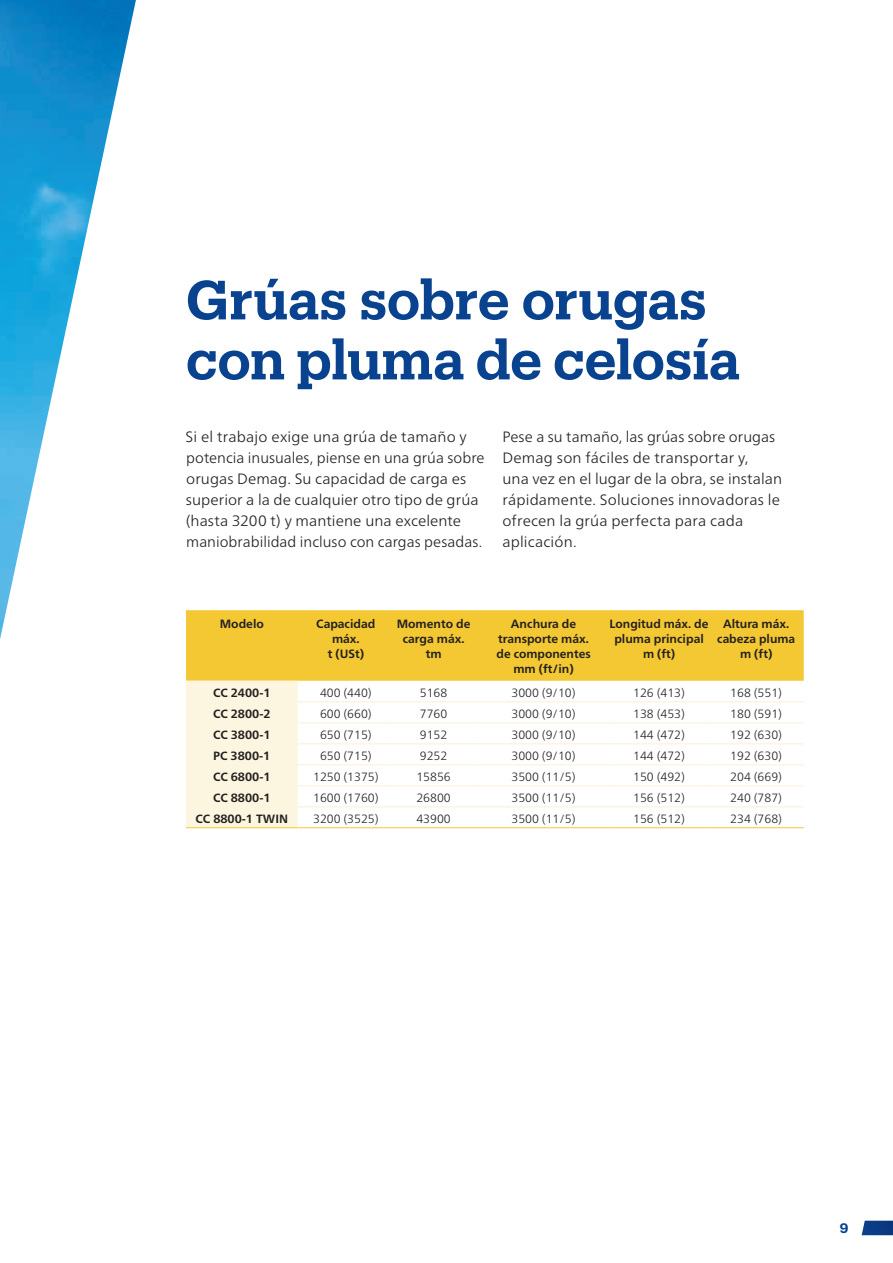
<style>
.page{position:relative;width:893px;height:1263px;background:#fff}
.page>*{position:absolute;margin:0;border:0;box-sizing:border-box;transform-origin:0 0}
.t1{font:600 54px/60px "Produkt";color:#094390}
.t2{font:300 15px/21px "Frutiger Neue LTW1 G";letter-spacing:.005em;color:#231f20}
.t3{font:600 13.5px "Produkt";color:#094390}
.t4{font:300 12px "Frutiger Neue LTW1 G";color:#231f20}
.t5{font:700 12px/15px "Frutiger Neue LTW1 G";color:#231f20;text-align:center}
</style>
<div class="page">
<svg style="left:862px;top:1221px;width:31px;height:14px"></svg>
<img style="left:0;top:0;width:136px;height:639px">
<svg style="left:186px;top:610px;width:618px;height:218px"></svg>
<hr style="left:302px;top:806px;width:88px;height:1px;background:#fcf5df">
<hr style="left:390px;top:806px;width:88px;height:1px;background:#fcf5df">
<hr style="left:478px;top:806px;width:131px;height:1px;background:#fcf5df">
<hr style="left:609px;top:806px;width:100px;height:1px;background:#fcf5df">
<hr style="left:709px;top:806px;width:95px;height:1px;background:#fcf5df">
<h1 class="t1" style="left:186px;top:267px;width:555px">Grúas sobre orugas con pluma de celosía</h1>
<p class="t2" style="left:186px;top:425px;width:301px">Si el trabajo exige una grúa de tamaño y potencia inusuales, piense en una grúa sobre orugas Demag. Su capacidad de carga es superior a la de cualquier otro tipo de grúa (hasta 3200 t) y mantiene una excelente maniobrabilidad incluso con cargas pesadas.</p>
<p class="t2" style="left:502px;top:425px;width:281px">Pese a su tamaño, las grúas sobre orugas Demag son fáciles de transportar y,<br>una vez en el lugar de la obra, se instalan rápidamente. Soluciones innovadoras le ofrecen la grúa perfecta para cada aplicación.</p>
<p class="t5" style="left:220px;top:615px;width:46px">Modelo</p>
<p class="t5" style="left:316px;top:615px;width:61px">Capacidad máx.<br>t (USt)</p>
<p class="t5" style="left:397px;top:615px;width:75px">Momento de carga máx. tm</p>
<p class="t5" style="left:496px;top:615px;width:96px">Anchura de transporte máx. de componentes mm (ft/in)</p>
<p class="t5" style="left:610px;top:615px;width:100px">Longitud máx. de pluma principal m (ft)</p>
<p class="t5" style="left:717px;top:615px;width:79px">Altura máx. cabeza pluma m (ft)</p>
<p class="t5" style="left:213px;top:684px;width:59px">CC 2400-1</p>
<p class="t4" style="left:320px;top:683px;width:53px">400 (440)</p>
<p class="t4" style="left:420px;top:683px;width:29px">5168</p>
<p class="t4" style="left:511px;top:683px;width:66px">3000 (9/10)</p>
<p class="t4" style="left:633px;top:683px;width:53px">126 (413)</p>
<p class="t4" style="left:730px;top:683px;width:53px">168 (551)</p>
<p class="t5" style="left:213px;top:705px;width:59px">CC 2800-2</p>
<p class="t4" style="left:320px;top:704px;width:53px">600 (660)</p>
<p class="t4" style="left:420px;top:704px;width:29px">7760</p>
<p class="t4" style="left:511px;top:704px;width:66px">3000 (9/10)</p>
<p class="t4" style="left:633px;top:704px;width:53px">138 (453)</p>
<p class="t4" style="left:730px;top:704px;width:53px">180 (591)</p>
<p class="t5" style="left:213px;top:726px;width:59px">CC 3800-1</p>
<p class="t4" style="left:320px;top:725px;width:53px">650 (715)</p>
<p class="t4" style="left:420px;top:725px;width:29px">9152</p>
<p class="t4" style="left:511px;top:725px;width:66px">3000 (9/10)</p>
<p class="t4" style="left:633px;top:725px;width:53px">144 (472)</p>
<p class="t4" style="left:730px;top:725px;width:53px">192 (630)</p>
<p class="t5" style="left:213px;top:747px;width:59px">PC 3800-1</p>
<p class="t4" style="left:320px;top:746px;width:53px">650 (715)</p>
<p class="t4" style="left:420px;top:746px;width:29px">9252</p>
<p class="t4" style="left:511px;top:746px;width:66px">3000 (9/10)</p>
<p class="t4" style="left:633px;top:746px;width:53px">144 (472)</p>
<p class="t4" style="left:730px;top:746px;width:53px">192 (630)</p>
<p class="t5" style="left:213px;top:768px;width:59px">CC 6800-1</p>
<p class="t4" style="left:313px;top:767px;width:67px">1250 (1375)</p>
<p class="t4" style="left:416px;top:767px;width:36px">15856</p>
<p class="t4" style="left:511px;top:767px;width:66px">3500 (11/5)</p>
<p class="t4" style="left:633px;top:767px;width:53px">150 (492)</p>
<p class="t4" style="left:730px;top:767px;width:53px">204 (669)</p>
<p class="t5" style="left:213px;top:789px;width:59px">CC 8800-1</p>
<p class="t4" style="left:313px;top:788px;width:67px">1600 (1760)</p>
<p class="t4" style="left:416px;top:788px;width:36px">26800</p>
<p class="t4" style="left:511px;top:788px;width:66px">3500 (11/5)</p>
<p class="t4" style="left:633px;top:788px;width:53px">156 (512)</p>
<p class="t4" style="left:730px;top:788px;width:53px">240 (787)</p>
<p class="t5" style="left:196px;top:810px;width:94px">CC 8800-1 TWIN</p>
<p class="t4" style="left:313px;top:809px;width:67px">3200 (3525)</p>
<p class="t4" style="left:416px;top:809px;width:36px">43900</p>
<p class="t4" style="left:511px;top:809px;width:66px">3500 (11/5)</p>
<p class="t4" style="left:633px;top:809px;width:53px">156 (512)</p>
<p class="t4" style="left:730px;top:809px;width:53px">234 (768)</p>
<p class="t3" style="left:840px;top:1219px;width:10px">9</p>
</div>
